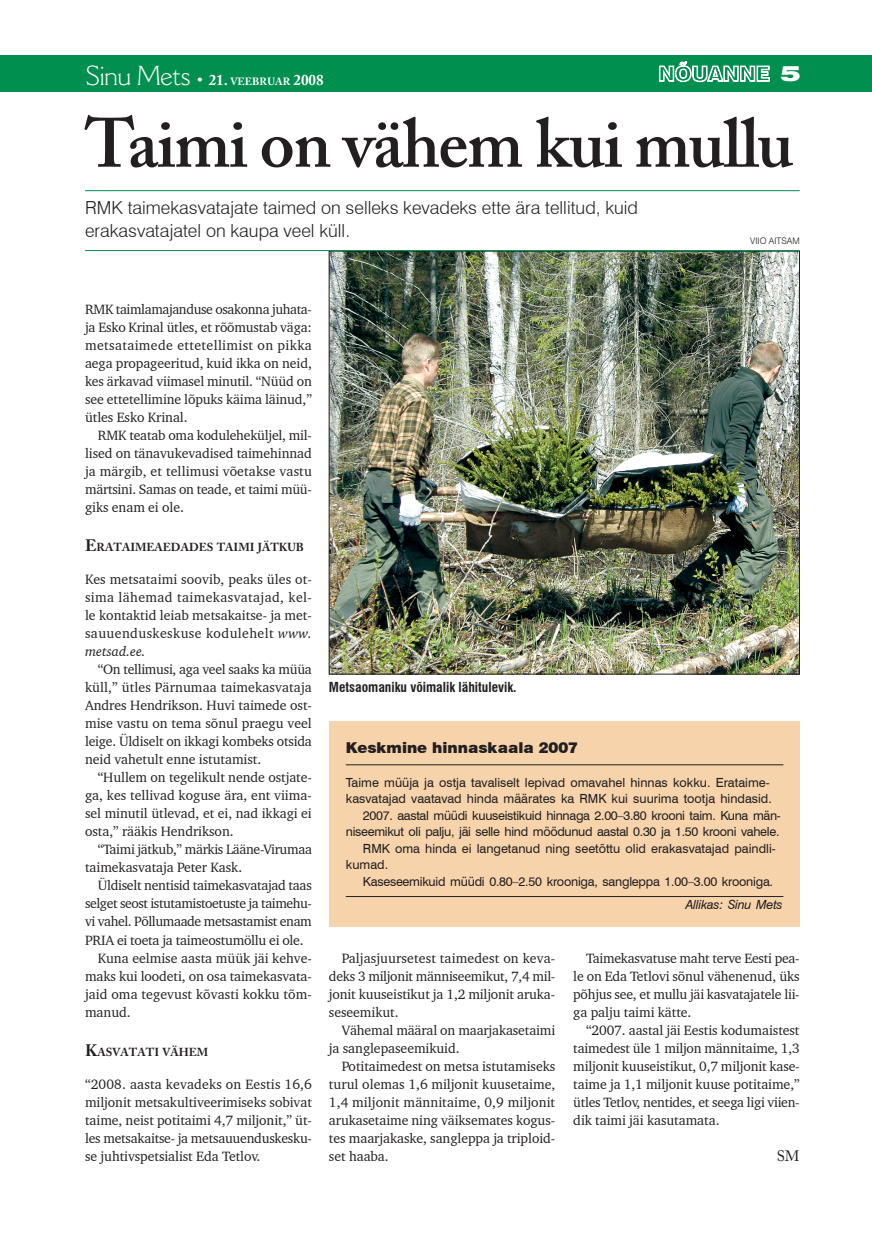
<style>
.page{position:relative;width:872px;height:1234px;background:#fff}
.page>*{position:absolute;margin:0;border:0;box-sizing:border-box;transform-origin:0 0}
.t1{font:600 69px "Adobe Caslon Pro";letter-spacing:-.02em;color:#231f20}
.t2{font:300 27px "Cantoria MT Std";letter-spacing:-.025em;color:#fff}
.t3{font:900 expanded 21px "Swiss 721 BT";color:#fff}
.t4{font:300 18px/22.5px "Swiss 721 BT";color:#231f20}
.t5{font:900 15px "Swiss 721 BT";color:#231f20}
.t6{font:15px "Adobe Caslon Pro";color:#231f20}
.t7{font:13.8px/18px "Charter BT";letter-spacing:-.005em;color:#231f20;text-align:justify}
.t8{font:13.8px "Charter BT";letter-spacing:-.03em;color:#231f20}
.t9{font:700 condensed 13.5px "Swiss 721 BT";color:#231f20}
.t10{font:12.6px "Swiss 721 BT";color:#231f20}
.t11{font:12.6px "Swiss 721 BT";letter-spacing:-.025em;color:#231f20}
.t12{font:12.6px "Swiss 721 BT";letter-spacing:-.02em;color:#231f20}
.t13{font:italic 12.6px "Swiss 721 BT";letter-spacing:-.02em;color:#231f20}
.t14{font:700 11.55px "Adobe Caslon Pro";color:#231f20}
.t15{font:300 9px "Swiss 721 BT";color:#231f20}
.s1{font-family:"Adobe Caslon Pro";font-weight:700;font-size:15px}
.s2{font-family:"Adobe Caslon Pro";font-weight:700;font-size:10.5px}
.s3{font-size:16.5px}
.s4{font-style:italic}
</style>
<div class="page">
<div style="left:0;top:55px;width:872px;height:36px;background:#008f4f"></div>
<svg style="left:659px;top:61px;width:111px;height:21px"></svg>
<hr style="left:85px;top:190px;width:714px;height:1px;background:#008f4f">
<div style="left:329px;top:720px;width:470px;height:206px;background:#f6d3ab"></div>
<hr style="left:346px;top:764px;width:437px;height:1px;background:#231f20">
<hr style="left:346px;top:896px;width:437px;height:1px;background:#231f20">
<img style="left:331px;top:253px;width:466px;height:419px">
<hr style="left:85px;top:250px;width:714px;height:1px;background:#008f4f">
<h2 class="t2" style="left:85px;top:59px;width:240px">Sinu Mets <span class="s1">• 21.</span> <span class="s2">VEEBRUAR</span> <span class="s1">2008</span></h2>
<h3 class="t3" style="left:780px;top:61px;width:22px">5</h3>
<h1 class="t1" style="left:85px;top:102px;width:710px">Taimi on vähem kui mullu</h1>
<h3 class="t4" style="left:85px;top:196px;width:554px">RMK taimekasvatajate taimed on selleks kevadeks ette ära tellitud, kuid erakasvatajatel on kaupa veel küll.</h3>
<p class="t15" style="left:750px;top:236px;width:51px">VIIO AITSAM</p>
<p class="t7" style="left:85px;top:300px;width:228px">RMK taimlamajanduse osakonna juhata&shy;ja Esko Krinal ütles, et rõõmustab väga: metsataimede ettetellimist on pikka aega propageeritud, kuid ikka on neid, kes ärkavad viimasel minutil. “Nüüd on see ettetellimine lõpuks käima läinud,” ütles Esko Krinal.</p>
<p class="t7" style="left:85px;top:426px;width:228px;text-indent:13px">RMK teatab oma koduleheküljel, mil&shy;lised on tänavukevadised taimehinnad ja märgib, et tellimusi võetakse vastu märtsini. Samas on teade, et taimi müü&shy;giks enam ei ole.</p>
<p class="t14" style="left:85px;top:540px;width:220px"><span class="s3">E</span>RATAIMEAEDADES TAIMI JÄTKUB</p>
<p class="t7" style="left:85px;top:570px;width:228px">Kes metsataimi soovib, peaks üles ot&shy;sima lähemad taimekasvatajad, kel&shy;le kontaktid leiab metsakaitse- ja met&shy;sauuenduskeskuse kodulehelt <span class="s4">www. metsad.ee.</span></p>
<p class="t7" style="left:85px;top:660px;width:228px;text-indent:13px">“On tellimusi, aga veel saaks ka müüa küll,” ütles Pärnumaa taimekasvataja Andres Hendrikson. Huvi taimede ost&shy;mise vastu on tema sõnul praegu veel leige. Üldiselt on ikkagi kombeks otsida neid vahetult enne istutamist.</p>
<p class="t7" style="left:85px;top:768px;width:228px;text-indent:13px">“Hullem on tegelikult nende ostjate&shy;ga, kes tellivad koguse ära, ent viima&shy;sel minutil ütlevad, et ei, nad ikkagi ei osta,” rääkis Hendrikson.</p>
<p class="t7" style="left:85px;top:840px;width:228px;text-indent:13px">“Taimi jätkub,” märkis Lääne-Virumaa taimekasvataja Peter Kask.</p>
<p class="t7" style="left:98px;top:876px;width:215px">Üldiselt nentisid taimekasvatajad taas</p>
<p class="t8" style="left:85px;top:895px;width:228px">selget seost istutamistoetuste ja taimehu-</p>
<p class="t8" style="left:85px;top:913px;width:228px">vi vahel. Põllumaade metsastamist enam</p>
<p class="t7" style="left:85px;top:930px;width:220px">PRIA ei toeta ja taimeostumöllu ei ole.</p>
<p class="t7" style="left:98px;top:948px;width:216px">Kuna eelmise aasta müük jäi kehve-</p>
<p class="t7" style="left:85px;top:966px;width:228px">maks kui loodeti, on osa taimekasvata-</p>
<p class="t7" style="left:85px;top:984px;width:228px">jaid oma tegevust kõvasti kokku tõm-</p>
<p class="t7" style="left:85px;top:1002px;width:47px">manud.</p>
<p class="t14" style="left:85px;top:1044px;width:125px"><span class="s3">K</span>ASVATATI VÄHEM</p>
<p class="t7" style="left:85px;top:1074px;width:228px">“2008. aasta kevadeks on Eestis 16,6 miljonit metsakultiveerimiseks sobivat taime, neist potitaimi 4,7 miljonit,” üt&shy;les metsakaitse- ja metsauuenduskesku&shy;se juhtivspetsialist Eda Tetlov.</p>
<p class="t9" style="left:329px;top:679px;width:189px">Metsaomaniku võimalik lähitulevik.</p>
<p class="t5" style="left:346px;top:738px;width:234px">Keskmine hinnaskaala 2007</p>
<p class="t10" style="left:346px;top:774px;width:425px">Taime müüja ja ostja tavaliselt lepivad omavahel hinnas kokku. Erataime-</p>
<p class="t10" style="left:346px;top:791px;width:427px">kasvatajad vaatavad hinda määrates ka RMK kui suurima tootja hindasid.</p>
<p class="t11" style="left:363px;top:807px;width:419px">2007. aastal müüdi kuuseistikuid hinnaga 2.00–3.80 krooni taim. Kuna män-</p>
<p class="t11" style="left:346px;top:824px;width:435px">niseemikut oli palju, jäi selle hind möödunud aastal 0.30 ja 1.50 krooni vahele.</p>
<p class="t10" style="left:363px;top:840px;width:414px">RMK oma hinda ei langetanud ning seetõttu olid erakasvatajad paindli-</p>
<p class="t10" style="left:346px;top:857px;width:44px">kumad.</p>
<p class="t12" style="left:363px;top:873px;width:411px">Kaseseemikuid müüdi 0.80–2.50 krooniga, sangleppa 1.00–3.00 krooniga.</p>
<p class="t13" style="left:686px;top:897px;width:98px">Allikas: Sinu Mets</p>
<p class="t7" style="left:329px;top:948px;width:228px;text-indent:13px">Paljasjuursetest taimedest on keva&shy;deks 3 miljonit männiseemikut, 7,4 mil&shy;jonit kuuseistikut ja 1,2 miljonit aruka&shy;seseemikut.</p>
<p class="t7" style="left:329px;top:1020px;width:228px;text-indent:13px">Vähemal määral on maarjakasetaimi ja sanglepaseemikuid.</p>
<p class="t7" style="left:329px;top:1056px;width:228px;text-indent:13px">Potitaimedest on metsa istutamiseks turul olemas 1,6 miljonit kuusetaime, 1,4 miljonit männitaime, 0,9 miljonit arukasetaime ning väiksemates kogus&shy;tes maarjakaske, sangleppa ja triploid&shy;set haaba.</p>
<p class="t7" style="left:573px;top:948px;width:228px;text-indent:13px">Taimekasvatuse maht terve Eesti pea&shy;le on Eda Tetlovi sõnul vähenenud, üks põhjus see, et mullu jäi kasvatajatele lii&shy;ga palju taimi kätte.</p>
<p class="t7" style="left:573px;top:1020px;width:228px;text-indent:13px">“2007. aastal jäi Eestis kodumaistest taimedest üle 1 miljon männitaime, 1,3 miljonit kuuseistikut, 0,7 miljonit kase&shy;taime ja 1,1 miljonit kuuse potitaime,” ütles Tetlov, nentides, et seega ligi viien&shy;dik taimi jäi kasutamata.</p>
<p class="t6" style="left:777px;top:1146px;width:24px">SM</p>
</div>
